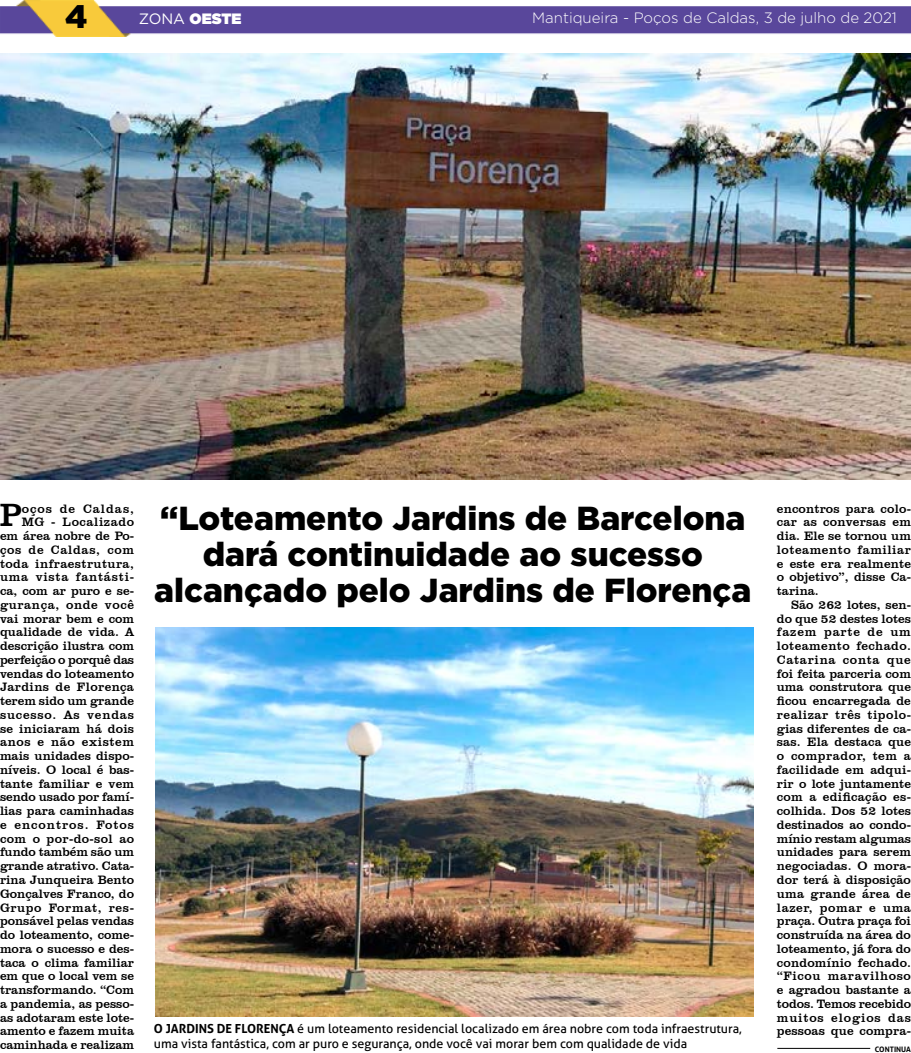
<style>
.page{position:relative;width:911px;height:1053px;background:#fff}
.page>*{position:absolute;margin:0;border:0;box-sizing:border-box;transform-origin:0 0}
.t1{font:900 33.25px/36.1px "Gotham";color:#000;text-align:center}
.t2{font:33px "Clarendon BT";color:#000}
.t3{font:900 32.5px "Gotham";color:#000}
.t4{font:300 15px "Gotham";color:#fff}
.t5{font:900 15px "Gotham";color:#fff}
.t6{font:12.5px/13.8px "Clarendon BT";color:#000;text-align:justify}
.t7{font:12.5px/15px "Aller";color:#000}
.t8{font:700 7.5px "Aller";color:#000}
.s1{font-weight:400}
.s2{font-weight:700}
</style>
<div class="page">
<img style="left:0;top:0;width:911px;height:36px">
<img style="left:0;top:54px;width:911px;height:426px">
<img style="left:156px;top:627px;width:597px;height:389px">
<hr style="left:777px;top:1047px;width:93px;height:1px;background:#000">
<h3 class="t3" style="left:65px;top:-6px;width:24px">4</h3>
<p class="t5" style="left:139px;top:8px;width:104px"><span class="s1">ZONA</span> OESTE</p>
<p class="t4" style="left:532px;top:9px;width:366px">Mantiqueira - Poços de Caldas, 3 de julho de 2021</p>
<p class="t6" style="left:0;top:501px;width:136px;text-align:right">oços de Caldas,<br>MG - Localizado<br>em área nobre de Po&shy;ços de Caldas, com toda infraestrutura, uma vista fantásti&shy;ca, com ar puro e se&shy;gurança, onde você vai morar bem e com qualidade de vida. A descrição ilustra com perfeição o porquê das vendas do loteamento<br>Jardins de Florença terem sido um grande sucesso. As vendas se iniciaram há dois anos e não existem mais unidades dispo&shy;níveis. O local é bas&shy;tante familiar e vem sendo usado por famí&shy;lias para caminhadas e encontros. Fotos com o por-do-sol ao fundo também são um grande atrativo. Cata&shy;rina Junqueira Bento<br>Gonçalves Franco, do<br>Grupo Format, res&shy;ponsável pelas vendas do loteamento, come&shy;mora o sucesso e des&shy;taca o clima familiar em que o local vem se transformando. “Com a pandemia, as pesso&shy;as adotaram este lote&shy;amento e fazem muita caminhada e realizam</p>
<p class="t6" style="left:777px;top:501px;width:136px">encontros para colo&shy;car as conversas em dia. Ele se tornou um loteamento familiar e este era realmente o objetivo”, disse Ca&shy;tarina.</p>
<h2 class="t2" style="left:-1px;top:494px;width:24px">P</h2>
<h1 class="t1" style="left:154px;top:499px;width:599px">“Loteamento Jardins de Barcelona dará continuidade ao sucesso alcançado pelo Jardins de Florença</h1>
<p class="t6" style="left:777px;top:597px;width:136px;text-indent:14px">São 262 lotes, sen&shy;do que 52 destes lotes fazem parte de um loteamento fechado.<br>Catarina conta que foi feita parceria com uma construtora que ficou encarregada de realizar três tipolo&shy;gias diferentes de ca&shy;sas. Ela destaca que o comprador, tem a facilidade em adqui&shy;rir o lote juntamente com a edificação es&shy;colhida. Dos 52 lotes destinados ao condo&shy;mínio restam algumas unidades para serem negociadas. O mora&shy;dor terá à disposição uma grande área de lazer, pomar e uma praça. Outra praça foi construída na área do loteamento, já fora do condomínio fechado. “Ficou maravilhoso e agradou bastante a todos. Temos recebido muitos elogios das pessoas que compra-</p>
<p class="t8" style="left:875px;top:1044px;width:38px">CONTINUA</p>
<p class="t7" style="left:154px;top:1020px;width:589px"><span class="s2">O JARDINS DE FLORENÇA</span> é um loteamento residencial localizado em área nobre com toda infraestrutura, uma vista fantástica, com ar puro e segurança, onde você vai morar bem com qualidade de vida</p>
</div>
